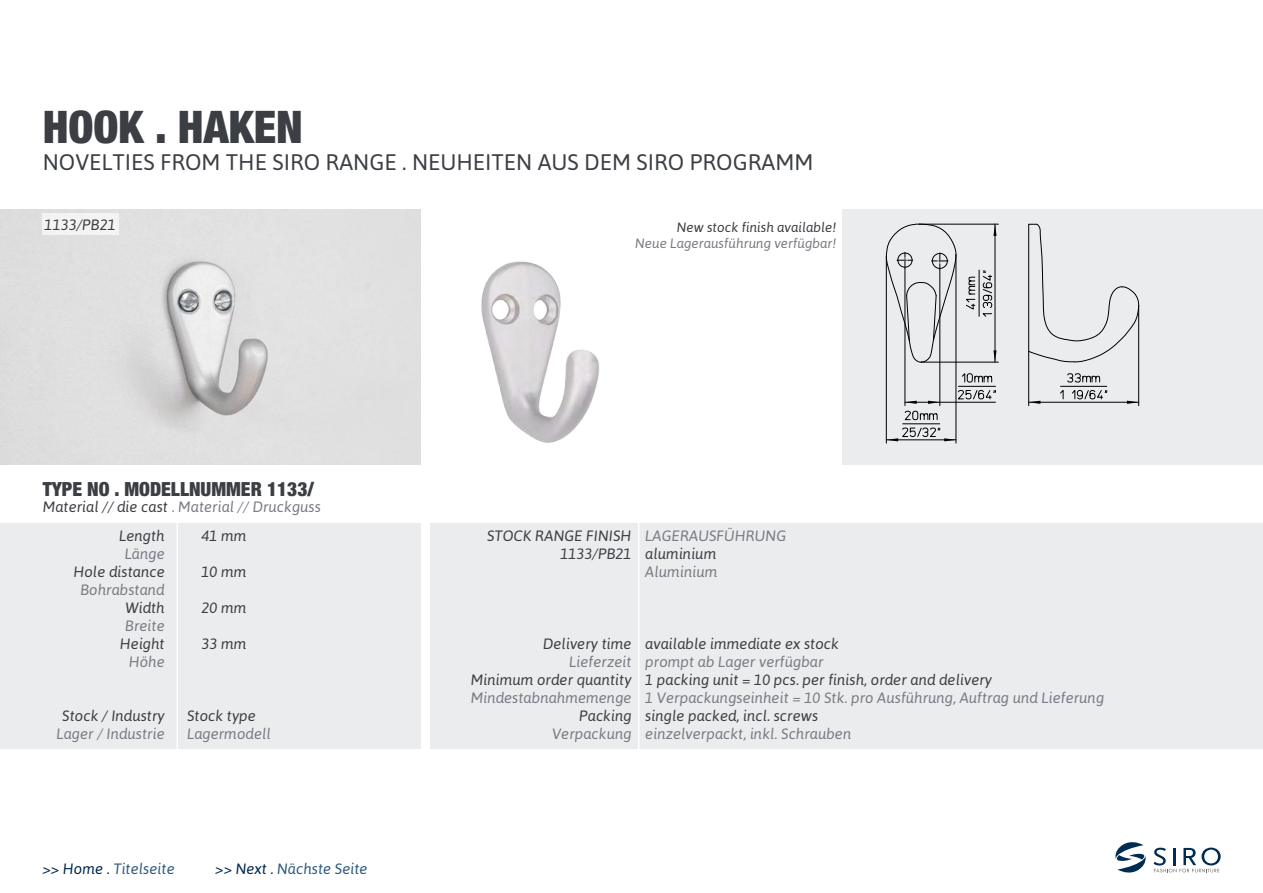
<style>
.page{position:relative;width:1263px;height:893px;background:#fff}
.page>*{position:absolute;margin:0;border:0;box-sizing:border-box;transform-origin:0 0}
.t1{font:900 condensed 45px "Helvetica Neue LTW1 G";color:#3b3f44}
.t2{font:22.5px "Asap";color:#3b3f44}
.t3{font:900 condensed 19.5px "Helvetica Neue LTW1 G";color:#3b3f44}
.t4{font:italic 15px "Asap";color:#787c83}
.t5{font:italic 15px/18px "Asap";color:#3b3f44;text-align:right}
.t6{font:italic 15px "Asap";color:#305a80}
.t7{font:italic 13.5px "Asap";color:#787c83}
.t8{font:italic 13.5px "Asap";color:#3b3f44}
.s1{color:#3b3f44}
.s2{color:#00294e}
</style>
<div class="page">
<svg style="left:1153px;top:848px;width:68px;height:24px"></svg>
<svg style="left:1115px;top:842px;width:31px;height:31px"></svg>
<img style="left:0;top:210px;width:421px;height:255px">
<div style="left:842px;top:210px;width:421px;height:255px;background:#ebecee"></div>
<hr style="left:1029px;top:402px;width:110px;height:1px;background:#000">
<hr style="left:1028px;top:351px;width:1px;height:55px;background:#000">
<hr style="left:1138px;top:305px;width:1px;height:101px;background:#000">
<svg style="left:1127px;top:401px;width:12px;height:3px"></svg>
<svg style="left:1029px;top:401px;width:11px;height:3px"></svg>
<svg style="left:1067px;top:373px;width:33px;height:10px"></svg>
<svg style="left:1060px;top:390px;width:4px;height:9px"></svg>
<svg style="left:1072px;top:390px;width:35px;height:10px"></svg>
<hr style="left:1060px;top:386px;width:47px;height:1px;background:#000">
<hr style="left:995px;top:224px;width:1px;height:138px;background:#000">
<hr style="left:921px;top:362px;width:77px;height:1px;background:#000">
<hr style="left:919px;top:224px;width:79px;height:1px;background:#000">
<svg style="left:993px;top:224px;width:3px;height:12px"></svg>
<svg style="left:993px;top:350px;width:3px;height:12px"></svg>
<hr style="left:979px;top:270px;width:1px;height:46px;background:#000">
<hr style="left:956px;top:255px;width:1px;height:188px;background:#000">
<hr style="left:886px;top:257px;width:1px;height:186px;background:#000">
<svg style="left:904px;top:411px;width:34px;height:9px"></svg>
<svg style="left:886px;top:427px;width:70px;height:14px"></svg>
<hr style="left:903px;top:424px;width:37px;height:1px;background:#000">
<hr style="left:940px;top:402px;width:55px;height:1px;background:#000">
<hr style="left:905px;top:402px;width:35px;height:1px;background:#000">
<hr style="left:939px;top:269px;width:1px;height:137px;background:#000">
<hr style="left:905px;top:268px;width:1px;height:138px;background:#000">
<svg style="left:905px;top:401px;width:12px;height:3px"></svg>
<svg style="left:928px;top:401px;width:12px;height:3px"></svg>
<svg style="left:961px;top:373px;width:31px;height:10px"></svg>
<svg style="left:958px;top:390px;width:38px;height:10px"></svg>
<hr style="left:958px;top:386px;width:37px;height:1px;background:#000">
<svg style="left:1028px;top:223px;width:111px;height:140px"></svg>
<svg style="left:885px;top:223px;width:72px;height:140px"></svg>
<svg style="left:966px;top:277px;width:9px;height:33px"></svg>
<svg style="left:982px;top:270px;width:10px;height:47px"></svg>
<div style="left:0;top:523px;width:421px;height:225px;background:#ebecee"></div>
<div style="left:430px;top:523px;width:832px;height:225px;background:#ebecee"></div>
<img style="left:481px;top:261px;width:118px;height:182px">
<div style="left:43px;top:213px;width:76px;height:21px;background:#f3f3f3"></div>
<hr style="left:176px;top:519px;width:2px;height:308px;background:#fff">
<hr style="left:638px;top:513px;width:1px;height:315px;background:#fff">
<h1 class="t1" style="left:43px;top:100px;width:262px">HOOK . HAKEN</h1>
<h2 class="t2" style="left:43px;top:149px;width:772px">NOVELTIES FROM THE SIRO RANGE . NEUHEITEN AUS DEM SIRO PROGRAMM</h2>
<p class="t5" style="left:45px;top:215px;width:73px">1133/PB21</p>
<h3 class="t3" style="left:43px;top:477px;width:273px">TYPE NO . MODELLNUMMER 1133/</h3>
<p class="t4" style="left:43px;top:498px;width:280px"><span class="s1">Material // die cast</span> . Material // Druckguss</p>
<p class="t5" style="left:119px;top:527px;width:47px">Length</p>
<p class="t4" style="left:125px;top:545px;width:42px">Länge</p>
<p class="t5" style="left:73px;top:563px;width:93px">Hole distance</p>
<p class="t4" style="left:80px;top:581px;width:86px">Bohrabstand</p>
<p class="t5" style="left:125px;top:599px;width:41px">Width</p>
<p class="t4" style="left:125px;top:617px;width:41px">Breite</p>
<p class="t5" style="left:120px;top:635px;width:46px">Height</p>
<p class="t4" style="left:129px;top:653px;width:38px">Höhe</p>
<p class="t5" style="left:62px;top:707px;width:104px">Stock / Industry</p>
<p class="t4" style="left:57px;top:725px;width:110px">Lager / Industrie</p>
<p class="t5" style="left:201px;top:527px;width:47px">41 mm</p>
<p class="t5" style="left:201px;top:563px;width:47px">10 mm</p>
<p class="t5" style="left:201px;top:599px;width:47px">20 mm</p>
<p class="t5" style="left:201px;top:635px;width:47px">33 mm</p>
<p class="t5" style="left:187px;top:707px;width:70px">Stock type</p>
<p class="t4" style="left:187px;top:725px;width:85px">Lagermodell</p>
<p class="t6" style="left:43px;top:860px;width:134px"><span class="s2">&gt;&gt; Home .</span> Titelseite</p>
<p class="t6" style="left:215px;top:860px;width:154px"><span class="s2">&gt;&gt; Next .</span> Nächste Seite</p>
<p class="t8" style="left:677px;top:219px;width:161px">New stock finish available!</p>
<p class="t7" style="left:635px;top:235px;width:203px">Neue Lagerausführung verfügbar!</p>
<p class="t5" style="left:487px;top:527px;width:146px">STOCK RANGE FINISH<br>1133/PB21</p>
<p class="t4" style="left:645px;top:527px;width:143px">LAGERAUSFÜHRUNG</p>
<p class="t5" style="left:645px;top:545px;width:73px">aluminium</p>
<p class="t4" style="left:645px;top:563px;width:74px">Aluminium</p>
<p class="t5" style="left:543px;top:635px;width:90px">Delivery time</p>
<p class="t4" style="left:569px;top:653px;width:64px">Lieferzeit</p>
<p class="t5" style="left:471px;top:671px;width:162px">Minimum order quantity</p>
<p class="t4" style="left:471px;top:689px;width:162px">Mindestabnahmemenge</p>
<p class="t5" style="left:579px;top:707px;width:54px">Packing</p>
<p class="t4" style="left:552px;top:725px;width:81px">Verpackung</p>
<p class="t5" style="left:645px;top:635px;width:195px">available immediate ex stock</p>
<p class="t4" style="left:645px;top:653px;width:180px">prompt ab Lager verfügbar</p>
<p class="t5" style="left:645px;top:671px;width:348px">1 packing unit = 10 pcs. per finish, order and delivery</p>
<p class="t4" style="left:645px;top:689px;width:460px">1 Verpackungseinheit = 10 Stk. pro Ausführung, Auftrag und Lieferung</p>
<p class="t5" style="left:645px;top:707px;width:174px">single packed, incl. screws</p>
<p class="t4" style="left:645px;top:725px;width:208px">einzelverpackt, inkl. Schrauben</p>
</div>
